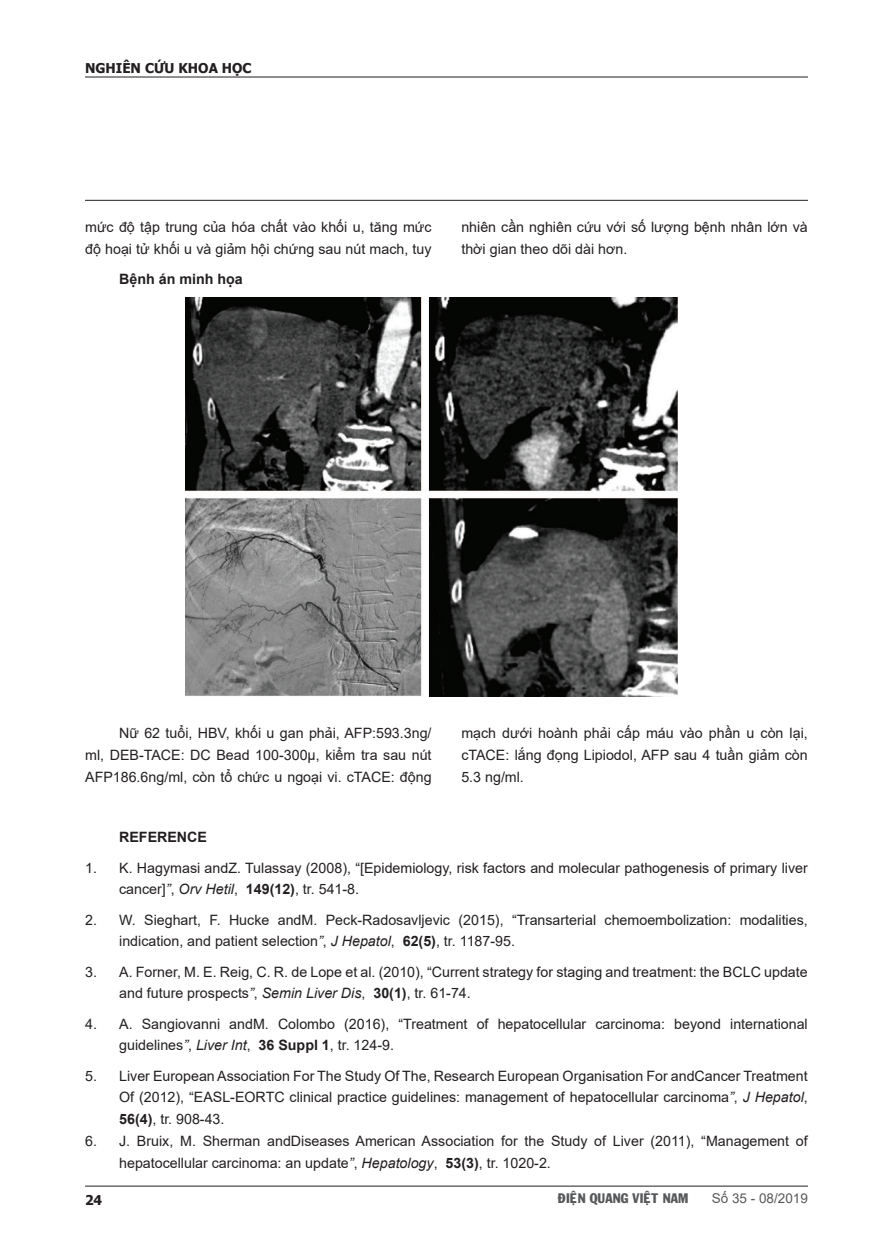
<style>
.page{position:relative;width:893px;height:1255px;background:#fff}
.page>*{position:absolute;margin:0;border:0;box-sizing:border-box;transform-origin:0 0}
.EndNote_Bibliography{font:14.25px/21.8px "Arial";color:#231f20}
.t1{font:700 14.25px "Arial";color:#231f20}
.t2{font:700 13.5px "Tahoma";color:#231f20}
.t3{font:13.5px "VNI Franko";color:#57585a}
.t4{font:13.5px "Arial";color:#57585a}
.s1{font-style:italic}
.s2{font-weight:700}
</style>
<div class="page">
<hr style="left:85px;top:1185px;width:723px;height:1px;background:#231f20">
<hr style="left:85px;top:77px;width:723px;height:1px;background:#231f20">
<hr style="left:85px;top:200px;width:723px;height:1px;background:#231f20">
<img style="left:186px;top:298px;width:492px;height:398px">
<p class="t2" style="left:85px;top:59px;width:168px">NGHIÊN CỨU KHOA HỌC</p>
<p class="EndNote_Bibliography" style="left:85px;top:216px;width:348px">mức độ tập trung của hóa chất vào khối u, tăng mức độ hoại tử khối u và giảm hội chứng sau nút mach, tuy</p>
<p class="EndNote_Bibliography" style="left:461px;top:216px;width:348px">nhiên cần nghiên cứu với số lượng bệnh nhân lớn và thời gian theo dõi dài hơn.</p>
<p class="t1" style="left:119px;top:269px;width:125px">Bệnh án minh họa</p>
<p class="EndNote_Bibliography" style="left:85px;top:722px;width:348px;text-align:justify;text-indent:34px">Nữ 62 tuổi, HBV, khối u gan phải, AFP:593.3ng/ ml, DEB-TACE: DC Bead 100-300µ, kiểm tra sau nút AFP186.6ng/ml, còn tổ chức u ngoại vi. cTACE: động</p>
<p class="EndNote_Bibliography" style="left:461px;top:722px;width:348px;text-align:justify">mạch dưới hoành phải cấp máu vào phần u còn lại, cTACE: lắng đọng Lipiodol, AFP sau 4 tuần giảm còn 5.3 ng/ml.</p>
<p class="t1" style="left:119px;top:827px;width:89px">REFERENCE</p>
<p class="EndNote_Bibliography" style="left:119px;top:856px;width:690px;text-indent:-34px">1. K. Hagymasi andZ. Tulassay (2008), “[Epidemiology, risk factors and molecular pathogenesis of primary liver cancer]<span class="s1">”</span>, <span class="s1">Orv Hetil</span>, <span class="s2">149(12)</span>, tr. 541-8.</p>
<p class="EndNote_Bibliography" style="left:119px;top:908px;width:690px;text-indent:-34px">2. W. Sieghart, F. Hucke andM. Peck-Radosavljevic (2015), “Transarterial chemoembolization: modalities, indication, and patient selection<span class="s1">”</span>, <span class="s1">J Hepatol</span>, <span class="s2">62(5)</span>, tr. 1187-95.</p>
<p class="EndNote_Bibliography" style="left:119px;top:960px;width:690px;text-indent:-34px">3. A. Forner, M. E. Reig, C. R. de Lope et al. (2010), “Current strategy for staging and treatment: the BCLC update and future prospects<span class="s1">”</span>, <span class="s1">Semin Liver Dis</span>, <span class="s2">30(1)</span>, tr. 61-74.</p>
<p class="EndNote_Bibliography" style="left:119px;top:1012px;width:690px;text-indent:-34px">4. A. Sangiovanni andM. Colombo (2016), “Treatment of hepatocellular carcinoma: beyond international guidelines<span class="s1">”</span>, <span class="s1">Liver Int</span>, <span class="s2">36 Suppl 1</span>, tr. 124-9.</p>
<p class="EndNote_Bibliography" style="left:119px;top:1064px;width:690px;text-align:justify;text-indent:-34px">5. Liver European Association For The Study Of The, Research European Organisation For andCancer Treatment Of (2012), “EASL-EORTC clinical practice guidelines: management of hepatocellular carcinoma<span class="s1">”</span>, <span class="s1">J Hepatol</span>, <span class="s2">56(4)</span>, tr. 908-43.</p>
<p class="EndNote_Bibliography" style="left:119px;top:1129px;width:690px;text-indent:-34px">6. J. Bruix, M. Sherman andDiseases American Association for the Study of Liver (2011), “Management of hepatocellular carcinoma: an update<span class="s1">”</span>, <span class="s1">Hepatology</span>, <span class="s2">53(3)</span>, tr. 1020-2.</p>
<p class="t2" style="left:85px;top:1190px;width:19px">24</p>
<p class="t3" style="left:558px;top:1187px;width:132px">ÑIEÄN QUANG VIEÄT NAM</p>
<p class="t4" style="left:712px;top:1188px;width:98px">Số 35 - 08/2019</p>
</div>
